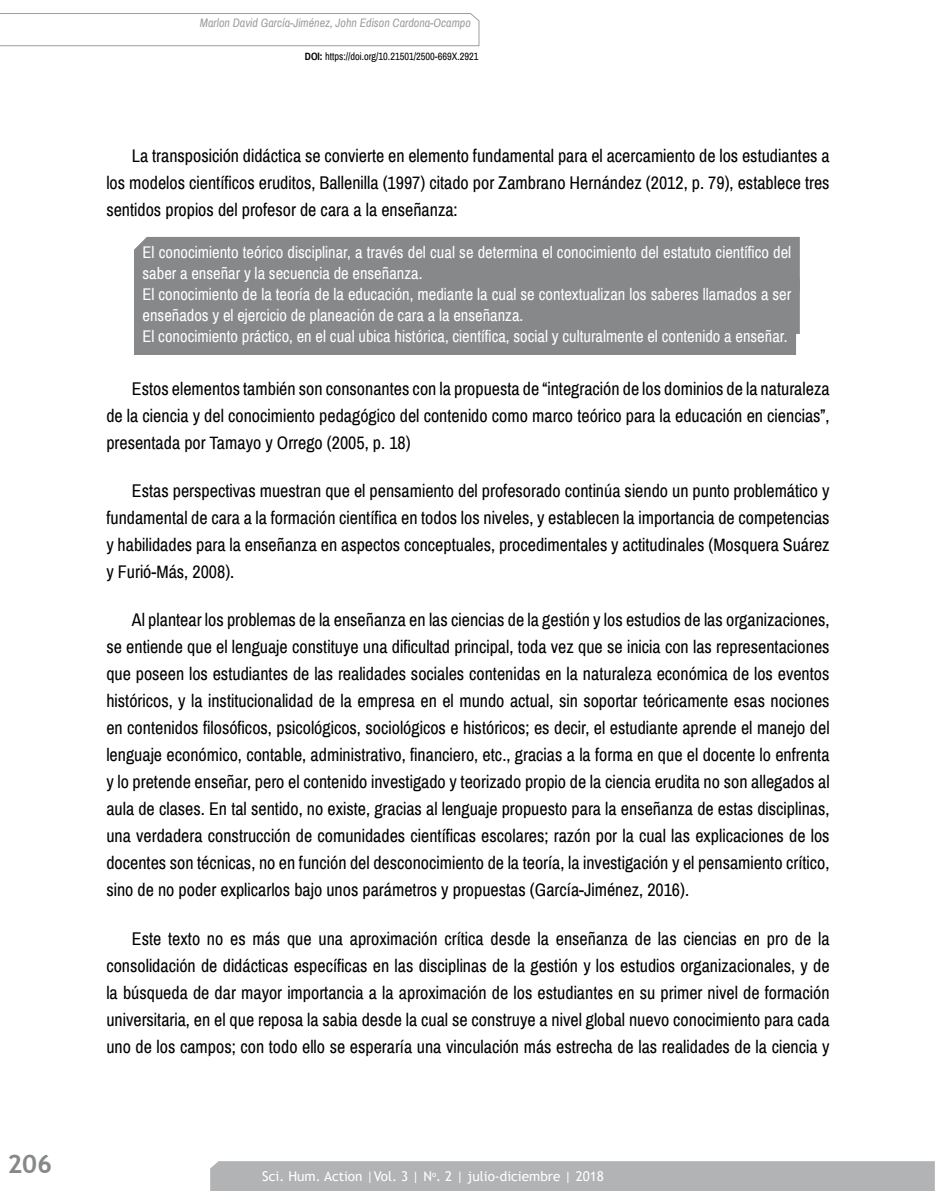
<style>
.page{position:relative;width:936px;height:1191px;background:#fff}
.page>*{position:absolute;margin:0;border:0;box-sizing:border-box;transform-origin:0 0}
.t1{font:700 25.5px "Trebuchet MS";color:#87888a}
.t2{font:18px/27px "Archivo Narrow";color:#000;text-align:justify}
.t3{font:16.5px/21px "Archivo Narrow";color:#fff}
.t4{font:13.5px "Trebuchet MS";color:#fff}
.t5{font:italic 12px "Archivo Narrow";color:#9c9e9f}
.t6{font:10.5px "Archivo Narrow";color:#000}
.s1{font-weight:700}
</style>
<div class="page">
<div style="left:210px;top:1161px;width:724px;height:30px;background:#b1b3b4"></div>
<svg style="left:0;top:13px;width:479px;height:33px"></svg>
<div style="left:134px;top:237px;width:665px;height:118px;background:#87888a"></div>
<h1 class="t1" style="left:7px;top:1147px;width:46px">206</h1>
<p class="t5" style="left:200px;top:15px;width:272px">Marlon David García-Jiménez, John Edison Cardona-Ocampo</p>
<p class="t6" style="left:305px;top:50px;width:175px"><span class="s1">DOI:</span> https://doi.org/10.21501/2500-669X.2921</p>
<p class="t2" style="left:106px;top:142px;width:724px;text-indent:26px">La transposición didáctica se convierte en elemento fundamental para el acercamiento de los estudiantes a los modelos científicos eruditos, Ballenilla (1997) citado por Zambrano Hernández (2012, p. 79), establece tres sentidos propios del profesor de cara a la enseñanza:</p>
<p class="t3" style="left:142px;top:242px;width:650px">El conocimiento teórico disciplinar, a través del cual se determina el conocimiento del estatuto científico del saber a enseñar y la secuencia de enseñanza.<br>El conocimiento de la teoría de la educación, mediante la cual se contextualizan los saberes llamados a ser enseñados y el ejercicio de planeación de cara a la enseñanza.<br>El conocimiento práctico, en el cual ubica histórica, científica, social y culturalmente el contenido a enseñar.</p>
<p class="t2" style="left:106px;top:375px;width:724px;text-indent:26px">Estos elementos también son consonantes con la propuesta de “integración de los dominios de la naturaleza de la ciencia y del conocimiento pedagógico del contenido como marco teórico para la educación en ciencias”, presentada por Tamayo y Orrego (2005, p. 18)</p>
<p class="t2" style="left:106px;top:477px;width:724px;text-indent:26px">Estas perspectivas muestran que el pensamiento del profesorado continúa siendo un punto problemático y fundamental de cara a la formación científica en todos los niveles, y establecen la importancia de competencias y habilidades para la enseñanza en aspectos conceptuales, procedimentales y actitudinales (Mosquera Suárez y Furió-Más, 2008).</p>
<p class="t2" style="left:106px;top:607px;width:724px;text-indent:26px">Al plantear los problemas de la enseñanza en las ciencias de la gestión y los estudios de las organizaciones, se entiende que el lenguaje constituye una dificultad principal, toda vez que se inicia con las representaciones que poseen los estudiantes de las realidades sociales contenidas en la naturaleza económica de los eventos históricos, y la institucionalidad de la empresa en el mundo actual, sin soportar teóricamente esas nociones en contenidos filosóficos, psicológicos, sociológicos e históricos; es decir, el estudiante aprende el manejo del lenguaje económico, contable, administrativo, financiero, etc., gracias a la forma en que el docente lo enfrenta y lo pretende enseñar, pero el contenido investigado y teorizado propio de la ciencia erudita no son allegados al aula de clases. En tal sentido, no existe, gracias al lenguaje propuesto para la enseñanza de estas disciplinas, una verdadera construcción de comunidades científicas escolares; razón por la cual las explicaciones de los docentes son técnicas, no en función del desconocimiento de la teoría, la investigación y el pensamiento crítico, sino de no poder explicarlos bajo unos parámetros y propuestas (García-Jiménez, 2016).</p>
<p class="t2" style="left:106px;top:925px;width:724px;text-indent:26px">Este texto no es más que una aproximación crítica desde la enseñanza de las ciencias en pro de la consolidación de didácticas específicas en las disciplinas de la gestión y los estudios organizacionales, y de la búsqueda de dar mayor importancia a la aproximación de los estudiantes en su primer nivel de formación universitaria, en el que reposa la sabia desde la cual se construye a nivel global nuevo conocimiento para cada uno de los campos; con todo ello se esperaría una vinculación más estrecha de las realidades de la ciencia y</p>
<p class="t4" style="left:262px;top:1167px;width:343px">Sci. Hum. Action |Vol. 3 | N<sup>o</sup>. 2 | julio-diciembre | 2018</p>
</div>
